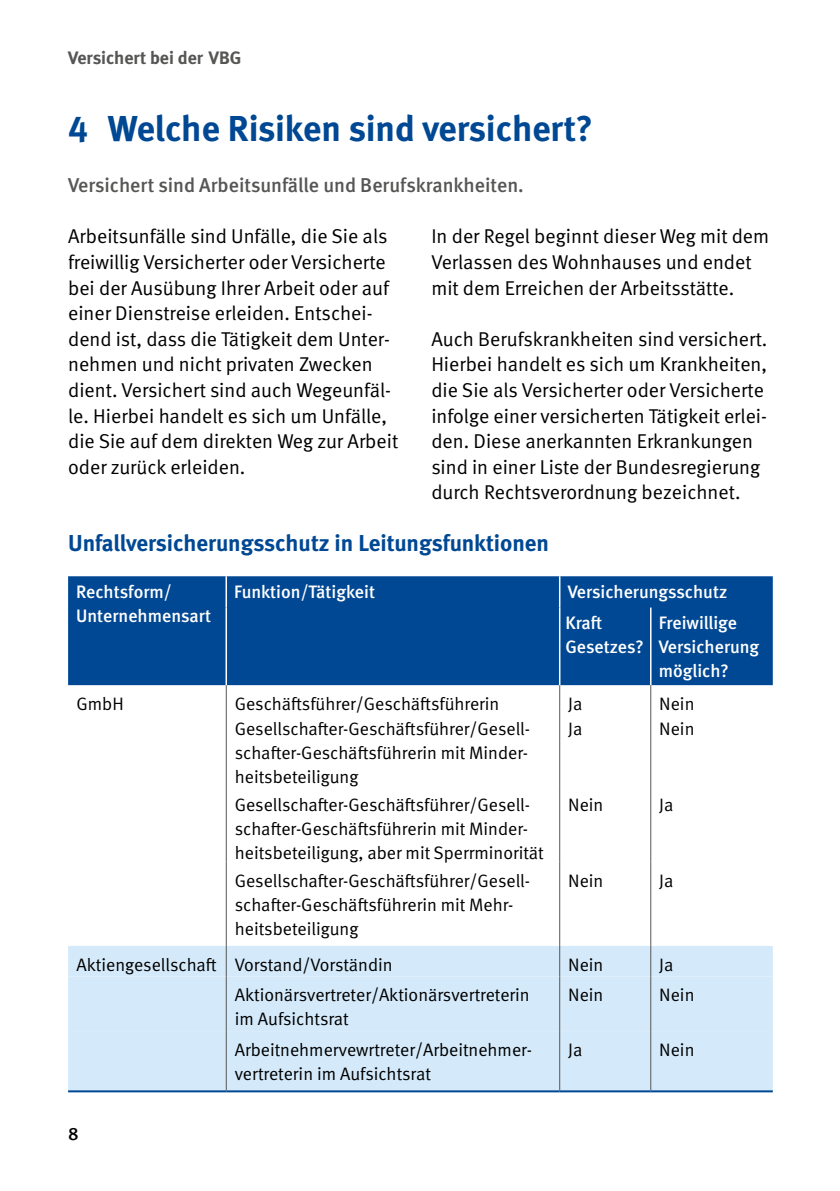
<style>
.page{position:relative;width:840px;height:1191px;background:#fff}
.page>*{position:absolute;margin:0;border:0;box-sizing:border-box;transform-origin:0 0}
._01_Überschriften_C_-_Überschrift_Blau_18{font:700 36px "DGUV Meta";color:#004893}
._01_Überschriften_Zwischenüberschrift_Bla{font:700 23px "DGUV Meta";color:#004893}
._02_Fließtext_Fließtext{font:20px/25.6px "DGUV Meta";color:#000}
._02_Fließtext_Anleser_2_10pt{font:500 20px "DGUV Meta";color:#565655}
._03_Tabellen_und_Graphen_Tabellen_normal{font:18px/24px "DGUV Meta";color:#000}
._03_Tabellen_und_Graphen_Tabellenkopf{font:500 18px/24px "DGUV Meta";color:#fff}
.t1{font:700 18px "DGUV Meta";color:#565655}
.t2{font:500 18px "DGUV Meta";color:#000}
</style>
<div class="page">
<div style="left:68px;top:576px;width:704px;height:109px;background:#004893"></div>
<div style="left:68px;top:946px;width:704px;height:144px;background:#d4eafa"></div>
<div style="left:68px;top:976px;width:704px;height:55px;background:#d4eafa"></div>
<hr style="left:649px;top:607px;width:2px;height:78px;background:#fff">
<svg style="left:226px;top:685px;width:1px;height:25px"></svg>
<svg style="left:559px;top:685px;width:1px;height:25px"></svg>
<svg style="left:650px;top:685px;width:1px;height:25px"></svg>
<hr style="left:226px;top:710px;width:1px;height:76px;background:#565655">
<hr style="left:559px;top:710px;width:1px;height:76px;background:#565655">
<hr style="left:650px;top:710px;width:1px;height:76px;background:#565655">
<hr style="left:226px;top:786px;width:1px;height:75px;background:#565655">
<hr style="left:559px;top:786px;width:1px;height:75px;background:#565655">
<hr style="left:650px;top:786px;width:1px;height:75px;background:#565655">
<hr style="left:226px;top:861px;width:1px;height:85px;background:#565655">
<hr style="left:559px;top:861px;width:1px;height:85px;background:#565655">
<hr style="left:650px;top:861px;width:1px;height:85px;background:#565655">
<hr style="left:226px;top:946px;width:1px;height:30px;background:#565655">
<hr style="left:559px;top:946px;width:1px;height:30px;background:#565655">
<hr style="left:650px;top:946px;width:1px;height:30px;background:#565655">
<hr style="left:226px;top:976px;width:1px;height:55px;background:#565655">
<hr style="left:559px;top:976px;width:1px;height:55px;background:#565655">
<hr style="left:650px;top:976px;width:1px;height:55px;background:#565655">
<hr style="left:226px;top:1031px;width:1px;height:59px;background:#565655">
<hr style="left:559px;top:1031px;width:1px;height:59px;background:#565655">
<hr style="left:650px;top:1031px;width:1px;height:59px;background:#565655">
<hr style="left:68px;top:1090px;width:158px;height:2px;background:#004893">
<hr style="left:226px;top:1090px;width:333px;height:2px;background:#004893">
<hr style="left:559px;top:1090px;width:91px;height:2px;background:#004893">
<hr style="left:650px;top:1090px;width:122px;height:2px;background:#004893">
<hr style="left:225px;top:576px;width:2px;height:31px;background:#fff">
<hr style="left:558px;top:576px;width:2px;height:31px;background:#fff">
<hr style="left:225px;top:607px;width:2px;height:78px;background:#fff">
<hr style="left:558px;top:607px;width:2px;height:78px;background:#fff">
<p class="t1" style="left:68px;top:47px;width:175px">Versichert bei der VBG</p>
<h1 class="_01_Überschriften_C_-_Überschrift_Blau_18" style="left:68px;top:107px;width:526px">4 Welche Risiken sind versichert?</h1>
<p class="_02_Fließtext_Anleser_2_10pt" style="left:68px;top:174px;width:457px">Versichert sind Arbeitsunfälle und Berufskrankheiten.</p>
<p class="_02_Fließtext_Fließtext" style="left:68px;top:224px;width:331px">Arbeitsunfälle sind Unfälle, die Sie als freiwillig Versicherter oder Versicherte bei der Ausübung Ihrer Arbeit oder auf einer Dienstreise erleiden. Entschei&shy;dend ist, dass die Tätigkeit dem Unter&shy;nehmen und nicht privaten Zwecken dient. Versichert sind auch Wegeunfäl&shy;le. Hierbei handelt es sich um Unfälle, die Sie auf dem direkten Weg zur Arbeit oder zurück erleiden.</p>
<p class="_02_Fließtext_Fließtext" style="left:431px;top:224px;width:339px">In der Regel beginnt dieser Weg mit dem<br>Verlassen des Wohnhauses und endet mit dem Erreichen der Arbeitsstätte.</p>
<p class="_02_Fließtext_Fließtext" style="left:431px;top:326px;width:337px">Auch Berufskrankheiten sind versichert.<br>Hierbei handelt es sich um Krankheiten, die Sie als Versicherter oder Versicherte infolge einer versicherten Tätigkeit erlei&shy;den. Diese anerkannten Erkrankungen sind in einer Liste der Bundesregierung durch Rechtsverordnung bezeichnet.</p>
<h2 class="_01_Überschriften_Zwischenüberschrift_Bla" style="left:68px;top:529px;width:482px">Unfallversicherungsschutz in Leitungsfunktionen</h2>
<p class="_03_Tabellen_und_Graphen_Tabellenkopf" style="left:76px;top:580px;width:97px">Rechtsform/</p>
<p class="_03_Tabellen_und_Graphen_Tabellenkopf" style="left:76px;top:604px;width:136px">Unternehmensart</p>
<p class="_03_Tabellen_und_Graphen_Tabellenkopf" style="left:234px;top:580px;width:142px">Funktion/Tätigkeit</p>
<p class="_03_Tabellen_und_Graphen_Tabellenkopf" style="left:567px;top:580px;width:161px">Versicherungsschutz</p>
<p class="_03_Tabellen_und_Graphen_Tabellenkopf" style="left:565px;top:611px;width:80px">Kraft<br>Gesetzes?</p>
<p class="_03_Tabellen_und_Graphen_Tabellenkopf" style="left:658px;top:611px;width:102px">Freiwillige<br>Versicherung möglich?</p>
<p class="_03_Tabellen_und_Graphen_Tabellen_normal" style="left:77px;top:692px;width:49px">GmbH</p>
<p class="_03_Tabellen_und_Graphen_Tabellen_normal" style="left:235px;top:692px;width:266px">Geschäftsführer/Geschäftsführerin</p>
<p class="_03_Tabellen_und_Graphen_Tabellen_normal" style="left:568px;top:692px;width:16px">Ja</p>
<p class="_03_Tabellen_und_Graphen_Tabellen_normal" style="left:659px;top:692px;width:37px">Nein</p>
<p class="_03_Tabellen_und_Graphen_Tabellen_normal" style="left:235px;top:717px;width:297px;text-align:justify">Gesellschafter-Geschäftsführer/Gesell&shy;schafter-Geschäftsführerin mit Minder&shy;heitsbeteiligung</p>
<p class="_03_Tabellen_und_Graphen_Tabellen_normal" style="left:568px;top:717px;width:16px">Ja</p>
<p class="_03_Tabellen_und_Graphen_Tabellen_normal" style="left:659px;top:717px;width:37px">Nein</p>
<p class="_03_Tabellen_und_Graphen_Tabellen_normal" style="left:235px;top:793px;width:310px">Gesellschafter-Geschäftsführer/Gesell&shy;schafter-Geschäftsführerin mit Minder&shy;heitsbeteiligung, aber mit Sperrminorität</p>
<p class="_03_Tabellen_und_Graphen_Tabellen_normal" style="left:568px;top:793px;width:37px">Nein</p>
<p class="_03_Tabellen_und_Graphen_Tabellen_normal" style="left:659px;top:793px;width:16px">Ja</p>
<p class="_03_Tabellen_und_Graphen_Tabellen_normal" style="left:235px;top:868px;width:297px">Gesellschafter-Geschäftsführer/Gesell&shy;schafter-Geschäftsführerin mit Mehr&shy;heitsbeteiligung</p>
<p class="_03_Tabellen_und_Graphen_Tabellen_normal" style="left:568px;top:868px;width:37px">Nein</p>
<p class="_03_Tabellen_und_Graphen_Tabellen_normal" style="left:659px;top:868px;width:16px">Ja</p>
<p class="_03_Tabellen_und_Graphen_Tabellen_normal" style="left:77px;top:953px;width:141px">Aktiengesellschaft</p>
<p class="_03_Tabellen_und_Graphen_Tabellen_normal" style="left:235px;top:953px;width:159px">Vorstand/Vorständin</p>
<p class="_03_Tabellen_und_Graphen_Tabellen_normal" style="left:568px;top:953px;width:37px">Nein</p>
<p class="_03_Tabellen_und_Graphen_Tabellen_normal" style="left:659px;top:953px;width:16px">Ja</p>
<p class="_03_Tabellen_und_Graphen_Tabellen_normal" style="left:235px;top:983px;width:296px">Aktionärsvertreter/Aktionärsvertreterin im Aufsichtsrat</p>
<p class="_03_Tabellen_und_Graphen_Tabellen_normal" style="left:568px;top:983px;width:37px">Nein</p>
<p class="_03_Tabellen_und_Graphen_Tabellen_normal" style="left:659px;top:983px;width:37px">Nein</p>
<p class="_03_Tabellen_und_Graphen_Tabellen_normal" style="left:235px;top:1038px;width:298px">Arbeitnehmervewrtreter/Arbeitnehmer&shy;vertreterin im Aufsichtsrat</p>
<p class="_03_Tabellen_und_Graphen_Tabellen_normal" style="left:568px;top:1038px;width:16px">Ja</p>
<p class="_03_Tabellen_und_Graphen_Tabellen_normal" style="left:659px;top:1038px;width:37px">Nein</p>
<p class="t2" style="left:68px;top:1123px;width:12px">8</p>
</div>
